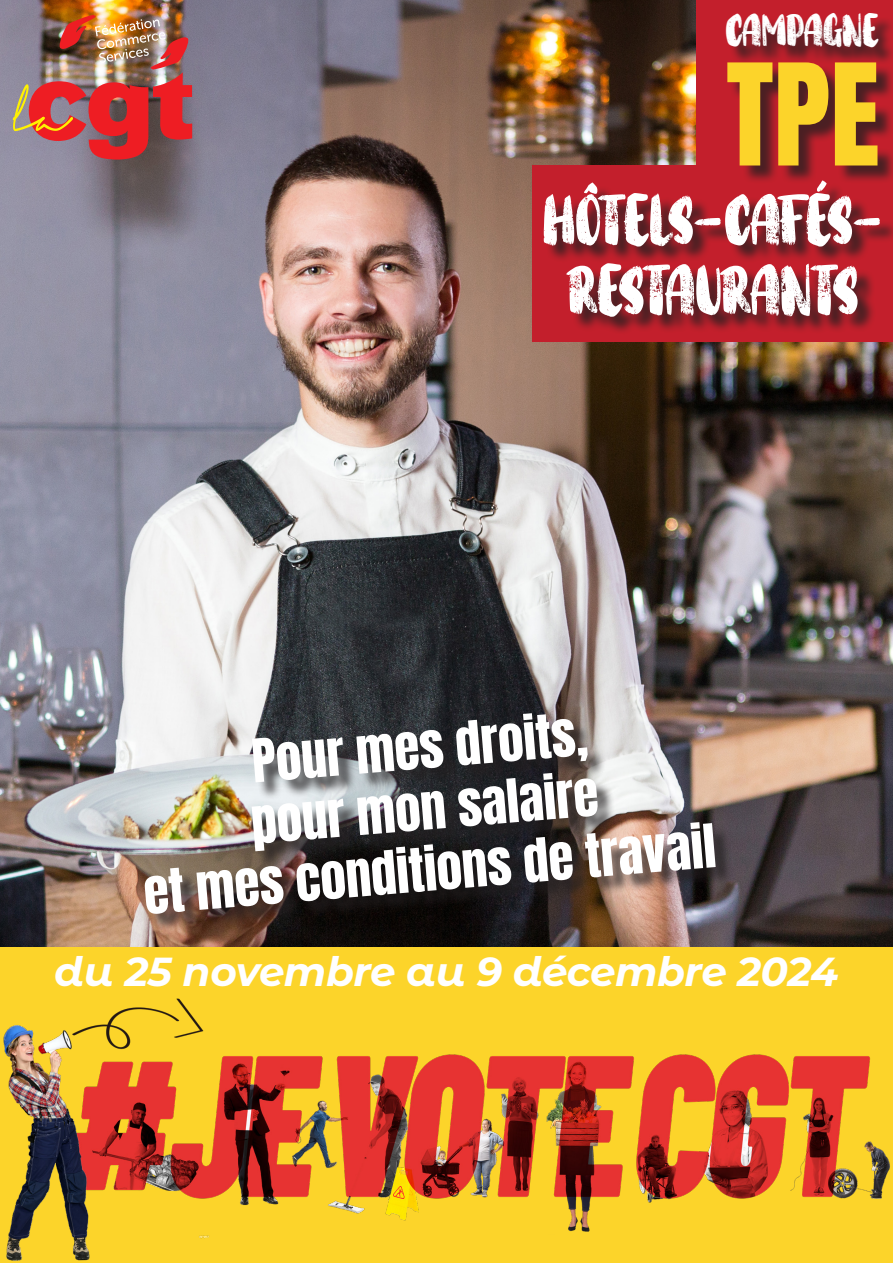
<style>
.page{position:relative;width:893px;height:1263px;background:#fff}
.page>*{position:absolute;margin:0;border:0;box-sizing:border-box;transform-origin:0 0}
.t1{font:120px "Anton";color:#fcd42a}
.t2{font:58.5px "Grunge Marker";letter-spacing:-.02em;color:#fff}
.t3{font:51px "Anton";color:#fff}
.t4{font:italic 700 40.5px "Montserrat Alternates";letter-spacing:-.01em;color:#fff}
.t5{font:37.5px "Grunge Marker";color:#fff}
</style>
<div class="page">
<img style="left:0;top:0;width:893px;height:947px">
<img style="left:13px;top:15px;width:179px;height:145px">
<div style="left:0;top:947px;width:893px;height:316px;background:#fcd42a"></div>
<img style="left:3px;top:998px;width:887px;height:263px">
<div style="left:696px;top:0;width:197px;height:188px;background:#c31f2c"></div>
<div style="left:728px;top:16px;width:165px;height:50px;background:#231f20;opacity:.75"></div>
<div style="left:533px;top:165px;width:360px;height:177px;background:#c31f2c"></div>
<div style="left:729px;top:65px;width:164px;height:119px;background:#231f20;opacity:.75"></div>
<div style="left:148px;top:716px;width:586px;height:216px;background:#231f20;opacity:.75"></div>
<div style="left:546px;top:184px;width:347px;height:151px;background:#231f20;opacity:.75"></div>
<p class="t5" style="left:726px;top:5px;width:155px">CAMPAGNE</p>
<p class="t1" style="left:726px;top:54px;width:155px">TPE</p>
<p class="t2" style="left:544px;top:179px;width:342px">HÔTELS-CAFÉS-</p>
<p class="t2" style="left:569px;top:250px;width:291px">RESTAURANTS</p>
<p class="t3" style="left:250px;top:736px;width:338px;rotate:-5deg">Pour mes droits,</p>
<p class="t3" style="left:249px;top:797px;width:350px;rotate:-5deg">pour mon salaire</p>
<p class="t3" style="left:142px;top:868px;width:575px;rotate:-5deg">et mes conditions de travail</p>
<p class="t4" style="left:54px;top:943px;width:786px">du 25 novembre au 9 décembre 2024</p>
</div>
